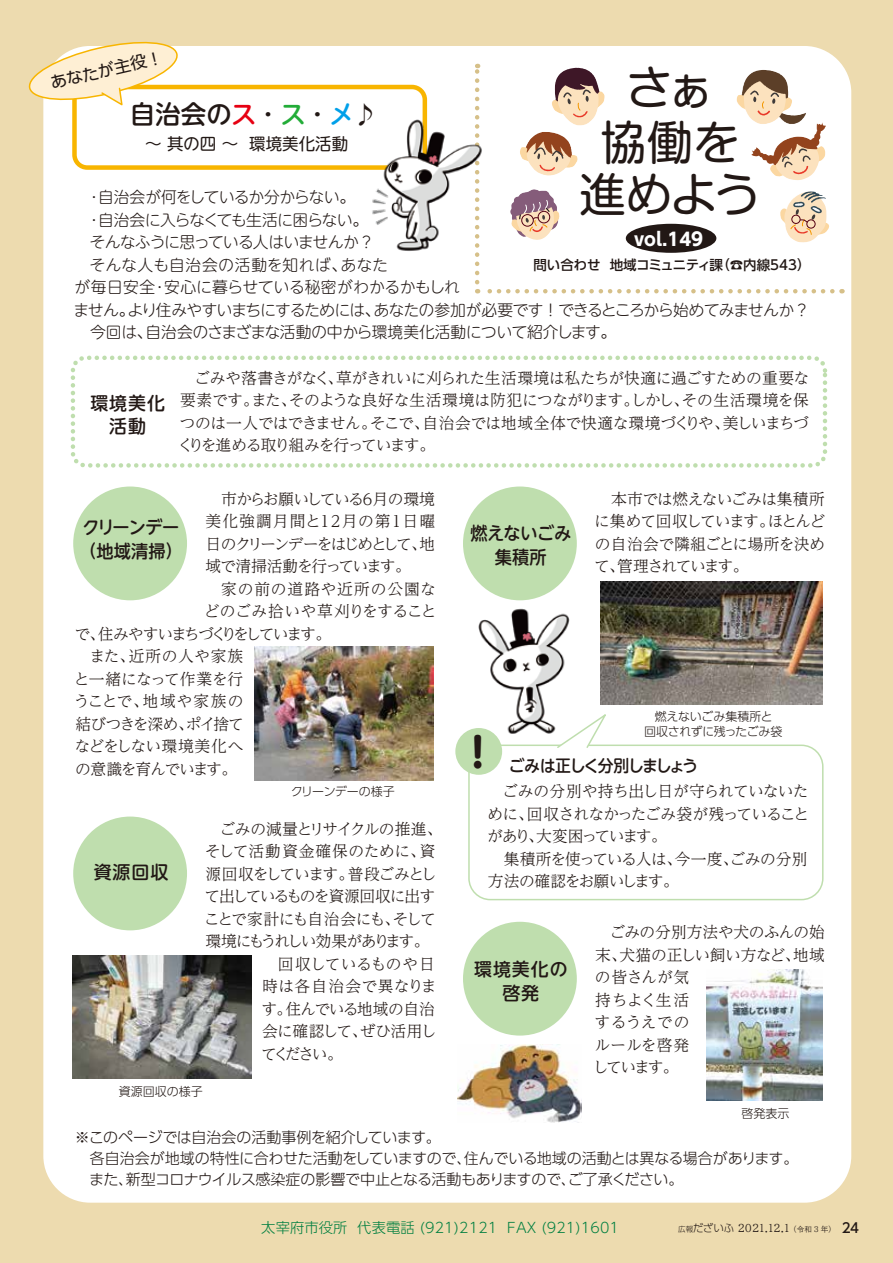
<style>
.page{position:relative;width:893px;height:1263px;background:#eddbaf}
.page>*{position:absolute;margin:0;border:0;box-sizing:border-box;transform-origin:0 0}
.t1{font:46.35px/55.3px "Shin M Go Pro";letter-spacing:-.015em;color:#221815;text-align:center}
.t2{font:40.95px "BIZ UDP Shin M Go Bold";color:#221815;scale:.96 1}
.t3{font:25.5px "BIZ UDP Shin M Go Medium";color:#221815}
.t4{font:18px/24px "BIZ UDP Shin M Go Medium";color:#221815;scale:.96 1}
.t5{font:18px/22.5px "BIZ UDP Shin M Go Medium";color:#221815;text-align:center}
.t6{font:18px "BIZ UDP Shin Go Bold";color:#fff}
.t7{font:16.5px "BIZ UDP Shin M Go Medium";color:#221815;scale:.96 1}
.t8{font:16.5px "BIZ UDP Shin M Go";color:#221815}
.t9{font:16.5px "BIZ UDP Shin Go";color:#221815}
.t10{font:15.75px/22.5px "BIZ UDP Reimin Light";letter-spacing:.03em;color:#221815;text-align:justify}
.t11{font:15.75px "BIZ UDP Shin M Go Light";color:#221815}
.t12{font:15.75px "BIZ UDP Reimin Light";letter-spacing:.06em;color:#221815}
.t13{font:15.75px "BIZ UDP Reimin Light";letter-spacing:-.01em;color:#221815}
.t14{font:15.75px "BIZ UDP Reimin Light";color:#221815}
.t15{font:15.75px "BIZ UDP Reimin Light";letter-spacing:.08em;color:#221815}
.t16{font:15.75px "BIZ UDP Shin M Go Light";letter-spacing:.03em;color:#221815}
.t17{font:15.75px "BIZ UDP Reimin Light";letter-spacing:.095em;color:#221815}
.t18{font:15.75px "BIZ UDP Shin M Go Light";letter-spacing:.05em;color:#221815}
.t19{font:15.75px "BIZ UDP Reimin Light";letter-spacing:.07em;color:#221815}
.t20{font:15.75px "BIZ UDP Reimin Light";letter-spacing:.005em;color:#221815}
.t21{font:15.75px "BIZ UDP Reimin Light";letter-spacing:-.005em;color:#221815}
.t22{font:15.75px "BIZ UDP Reimin Light";letter-spacing:.05em;color:#221815}
.t23{font:15px/21px "BIZ UDP Shin Go Light";color:#221815}
.t24{font:14.25px "BIZ UDP Shin Go Light";letter-spacing:.01em;color:#007f40}
.t25{font:13.5px "BIZ UDP Shin Go Medium";color:#221815}
.t26{font:12px/15px "BIZ UDP Shin Go Light";color:#221815;text-align:center}
.t27{font:10.5px "BIZ UDP Mincho Medium";color:#221815}
.s1{color:#e60012}
.s2{color:#22ac38}
.s3{color:#00a0e9}
.s4{font-family:"BIZ UDP Shin Go Light";font-size:7.5px}
.s5{font-family:"BIZ UDP Shin Go Light"}
.s6{font-size:7.5px}
.s7{font-family:"BIZ UDP Shin Go Medium";font-size:13.5px}
</style>
<div class="page">
<div style="left:43px;top:46px;width:808px;height:1157px;background:#fff;border-radius:47px"></div>
<svg style="left:477px;top:289px;width:355px;height:4px"></svg>
<svg style="left:475px;top:64px;width:4px;height:218px"></svg>
<div style="left:626px;top:224px;width:90px;height:29px;background:#221815;border-radius:50%"></div>
<svg style="left:552px;top:68px;width:53px;height:57px"></svg>
<svg style="left:736px;top:70px;width:90px;height:110px"></svg>
<svg style="left:780px;top:191px;width:49px;height:51px"></svg>
<svg style="left:520px;top:132px;width:58px;height:44px"></svg>
<svg style="left:510px;top:189px;width:50px;height:51px"></svg>
<div style="left:72px;top:85px;width:355px;height:85px;border:4px solid #f8b500;border-radius:13px"></div>
<div style="left:71px;top:356px;width:756px;height:112px;border:4px dashed #bfdeae;border-radius:13px"></div>
<svg style="left:28px;top:41px;width:152px;height:67px"></svg>
<div style="left:73px;top:486px;width:114px;height:114px;background:#bfdeae;border-radius:50%"></div>
<div style="left:73px;top:816px;width:114px;height:114px;background:#bfdeae;border-radius:50%"></div>
<div style="left:463px;top:486px;width:114px;height:114px;background:#bfdeae;border-radius:50%"></div>
<div style="left:463px;top:922px;width:114px;height:113px;background:#bfdeae;border-radius:50%"></div>
<img style="left:364px;top:116px;width:118px;height:138px">
<div style="left:468px;top:744px;width:355px;height:156px;border:2px solid #bfdeae;border-radius:21px"></div>
<svg style="left:556px;top:714px;width:54px;height:34px"></svg>
<div style="left:455px;top:728px;width:47px;height:47px;background:#bfdeae;border-radius:50%"></div>
<img style="left:255px;top:646px;width:178px;height:134px">
<img style="left:73px;top:955px;width:178px;height:124px">
<img style="left:600px;top:581px;width:222px;height:124px">
<img style="left:478px;top:608px;width:93px;height:128px">
<img style="left:707px;top:969px;width:115px;height:132px">
<img style="left:457px;top:1045px;width:125px;height:77px">
<p class="t9" style="left:49px;top:75px;width:116px;rotate:-13deg">あなたが主役！</p>
<h1 class="t1" style="left:601px;top:54px;width:140px">さぁ協働を</h1>
<h1 class="t1" style="left:580px;top:161px;width:183px">進めよう</h1>
<h3 class="t3" style="left:130px;top:102px;width:249px">自治会の<span class="s1">ス</span>・<span class="s2">ス</span>・<span class="s3">メ</span>♪</h3>
<p class="t8" style="left:145px;top:135px;width:205px">～ 其の四 ～　環境美化活動</p>
<p class="t11" style="left:90px;top:189px;width:260px">・自治会が何をしているか分からない。</p>
<p class="t11" style="left:90px;top:212px;width:273px">・自治会に入らなくても生活に困らない。</p>
<p class="t11" style="left:90px;top:234px;width:286px">そんなふうに思っている人はいませんか？</p>
<p class="t18" style="left:90px;top:257px;width:299px">そんな人も自治会の活動を知れば、あなた</p>
<p class="t16" style="left:74px;top:279px;width:387px">が毎日安全・安心に暮らせている秘密がわかるかもしれ</p>
<p class="t11" style="left:74px;top:302px;width:737px">ません。より住みやすいまちにするためには、あなたの参加が必要です！できるところから始めてみませんか？</p>
<p class="t11" style="left:90px;top:324px;width:521px">今回は、自治会のさまざまな活動の中から環境美化活動について紹介します。</p>
<p class="t10" style="left:180px;top:367px;width:630px;text-indent:16px">ごみや落書きがなく、草がきれいに刈られた生活環境は私たちが快適に過ごすための重要な要素です。また、そのような良好な生活環境は防犯につながります。しかし、その生活環境を保つのは一人ではできません。そこで、自治会では地域全体で快適な環境づくりや、美しいまちづくりを進める取り組みを行っています。</p>
<p class="t10" style="left:205px;top:487px;width:231px;text-indent:16px">市からお願いしている６月の環境美化強調月間と12月の第１日曜日のクリーンデーをはじめとして、地域で清掃活動を行っています。</p>
<p class="t19" style="left:221px;top:581px;width:215px">家の前の道路や近所の公園な</p>
<p class="t15" style="left:205px;top:603px;width:231px">どのごみ拾いや草刈りをすること</p>
<p class="t14" style="left:75px;top:626px;width:250px">で、住みやすいまちづくりをしています。</p>
<p class="t12" style="left:91px;top:648px;width:154px">また、近所の人や家族</p>
<p class="t12" style="left:75px;top:671px;width:169px">と一緒になって作業を行</p>
<p class="t17" style="left:75px;top:693px;width:169px">うことで、地域や家族の</p>
<p class="t20" style="left:75px;top:716px;width:169px">結びつきを深め、ポイ捨て</p>
<p class="t22" style="left:75px;top:738px;width:169px">などをしない環境美化へ</p>
<p class="t14" style="left:75px;top:761px;width:157px">の意識を育んでいます。</p>
<p class="t6" style="left:634px;top:230px;width:71px">vol.149</p>
<p class="t25" style="left:533px;top:258px;width:272px">問い合わせ　地域コミュニティ課（☎内線543）</p>
<p class="t5" style="left:90px;top:392px;width:76px">環境美化活動</p>
<p class="t10" style="left:595px;top:487px;width:231px;text-indent:16px">本市では燃えないごみは集積所に集めて回収しています。ほとんどの自治会で隣組ごとに場所を決めて、管理されています。</p>
<p class="t4" style="left:83px;top:516px;width:101px">クリーンデー（地域清掃）</p>
<p class="t4" style="left:470px;top:522px;width:106px;text-align:center">燃えないごみ集積所</p>
<p class="t26" style="left:644px;top:709px;width:140px">燃えないごみ集積所と<br>回収されずに残ったごみ袋</p>
<h2 class="t2" style="left:458px;top:731px;width:42px">！</h2>
<p class="t7" style="left:509px;top:757px;width:198px">ごみは正しく分別しましょう</p>
<p class="t5" style="left:94px;top:861px;width:76px">資源回収</p>
<p class="t26" style="left:292px;top:784px;width:105px">クリーンデーの様子</p>
<p class="t10" style="left:221px;top:817px;width:215px">ごみの減量とリサイクルの推進、</p>
<p class="t12" style="left:205px;top:843px;width:231px">そして活動資金確保のために、資</p>
<p class="t10" style="left:205px;top:862px;width:231px">源回収をしています。普段ごみとし</p>
<p class="t13" style="left:205px;top:888px;width:231px">て出しているものを資源回収に出す</p>
<p class="t10" style="left:205px;top:907px;width:231px">ことで家計にも自治会にも、そして</p>
<p class="t13" style="left:205px;top:933px;width:219px">環境にもうれしい効果があります。</p>
<p class="t17" style="left:278px;top:956px;width:159px">回収しているものや日</p>
<p class="t15" style="left:262px;top:978px;width:174px">時は各自治会で異なりま</p>
<p class="t21" style="left:262px;top:1001px;width:174px">す。住んでいる地域の自治</p>
<p class="t10" style="left:262px;top:1020px;width:174px">会に確認して、ぜひ活用し</p>
<p class="t10" style="left:262px;top:1042px;width:75px">てください。</p>
<p class="t26" style="left:119px;top:1084px;width:85px">資源回収の様子</p>
<p class="t10" style="left:488px;top:780px;width:321px;text-indent:16px">ごみの分別や持ち出し日が守られていないために、回収されなかったごみ袋が残っていることがあり、大変困っています。</p>
<p class="t10" style="left:488px;top:847px;width:321px;text-indent:16px">集積所を使っている人は、今一度、ごみの分別方法の確認をお願いします。</p>
<p class="t5" style="left:474px;top:957px;width:95px;line-height:24px">環境美化の啓発</p>
<p class="t10" style="left:595px;top:921px;width:231px;text-align:left;text-indent:16px">ごみの分別方法や犬のふんの始末、犬猫の正しい飼い方など、地域の皆さんが気<br>持ちよく生活<br>するうえでの<br>ルールを啓発<br>しています。</p>
<p class="t26" style="left:741px;top:1106px;width:49px">啓発表示</p>
<p class="t23" style="left:90px;top:1127px;width:703px;text-indent:-15px">※このページでは自治会の活動事例を紹介しています。<br>各自治会が地域の特性に合わせた活動をしていますので、住んでいる地域の活動とは異なる場合があります。また、新型コロナウイルス感染症の影響で中止となる活動もありますので、ご了承ください。</p>
<p class="t24" style="left:261px;top:1220px;width:359px">太宰府市役所　代表電話 (921)2121 FAX (921)1601</p>
<p class="t27" style="left:678px;top:1223px;width:182px"><span class="s4">広報</span><span class="s5">だざいふ</span> 2021.12.1 <span class="s6">（令和 3 年）</span> <span class="s7">24</span></p>
</div>
